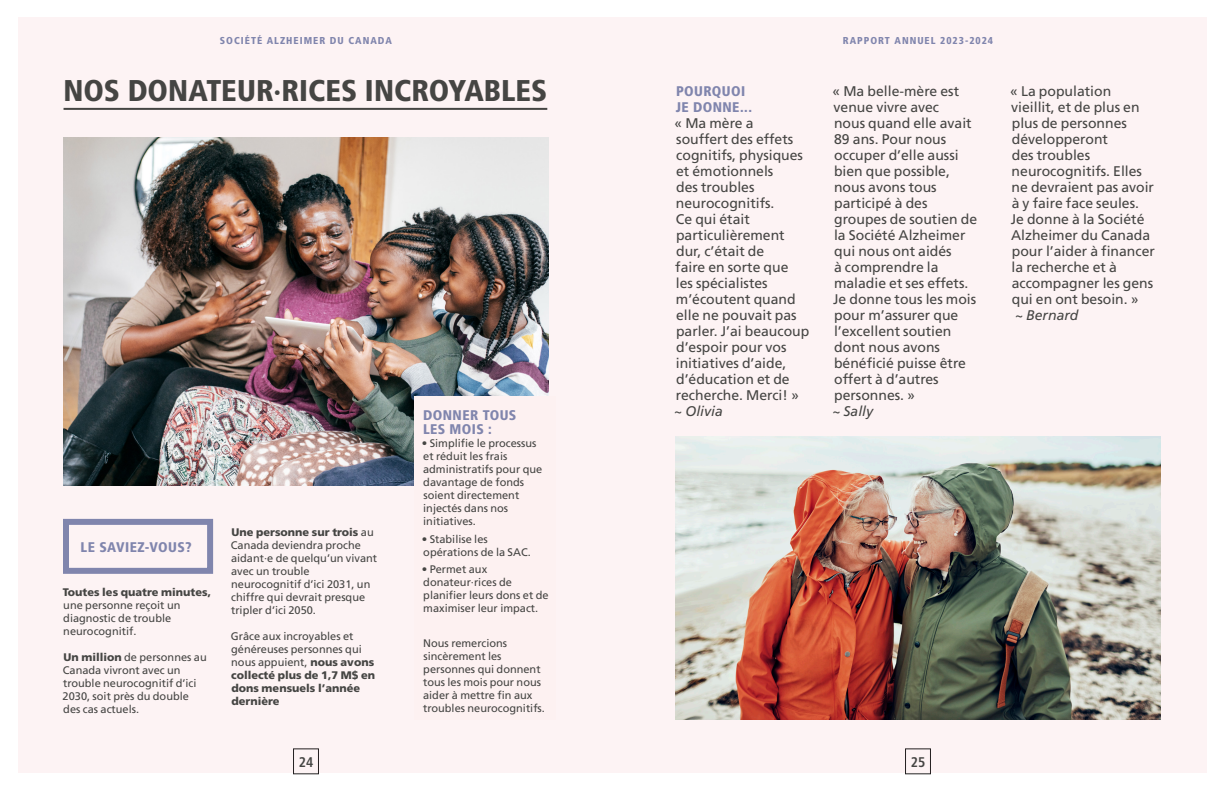
<style>
.page{position:relative;width:1224px;height:792px;background:#fff}
.page>*{position:absolute;margin:0;border:0;box-sizing:border-box;transform-origin:0 0}
.main_headline{font:30px "Frutiger LT 77 Blk Cn";color:#454543}
.body_justified_tighter{font:14px/16px "Frutiger LT 55 Rm";color:#454543}
.main_headline-2{font:14px/16px "Frutiger LT 77 Blk Cn";letter-spacing:.025em;color:#8085ad}
.t1{font:14px "Frutiger LT 67 Bd Cn";color:#454543}
.body_flush_left_tighter{font:11px/13px "Frutiger LT 55 Rm";color:#454543}
.body_flush_left_tighter-2{font:11px/13px "Frutiger LT 75 Blk";color:#454543}
.t2{font:10px "Frutiger LT 77 Blk Cn";letter-spacing:.1em;color:#8085ad}
.s1{font-family:"Frutiger LT 56 It"}
.s2{font-family:"Frutiger LT 55 Rm"}
.s3{font-family:"Frutiger LT 75 Blk"}
</style>
<div class="page">
<div style="left:18px;top:17px;width:594px;height:756px;background:#fdf3f4"></div>
<div style="left:612px;top:17px;width:595px;height:756px;background:#fdf3f4"></div>
<img style="left:63px;top:138px;width:486px;height:348px">
<div style="left:293px;top:749px;width:26px;height:25px;border:1px solid #231f20"></div>
<div style="left:905px;top:749px;width:26px;height:25px;border:1px solid #231f20"></div>
<hr style="left:64px;top:108px;width:483px;height:2px;background:#454543">
<div style="left:63px;top:519px;width:150px;height:55px;border:6px solid #8085ad"></div>
<div style="left:414px;top:396px;width:142px;height:324px;background:#fdf1f1"></div>
<img style="left:675px;top:436px;width:486px;height:284px">
<p class="t2" style="left:220px;top:35px;width:174px">SOCIÉTÉ ALZHEIMER DU CANADA</p>
<p class="t2" style="left:843px;top:35px;width:152px">RAPPORT ANNUEL 2023-2024</p>
<p class="main_headline" style="left:64px;top:72px;width:485px">NOS DONATEUR·RICES INCROYABLES</p>
<p class="body_justified_tighter" style="left:1010px;top:83px;width:146px">« La population vieillit, et de plus en plus de personnes développeront<br>des troubles neurocognitifs. Elles ne devraient pas avoir à y faire face seules.<br>Je donne à la Société<br>Alzheimer du Canada pour l’aider à financer la recherche et à accompagner les gens qui en ont besoin. »<br><span class="s1">~ Bernard</span></p>
<p class="body_justified_tighter" style="left:832px;top:83px;width:147px">« Ma belle-mère est venue vivre avec<br>nous quand elle avait<br>89 ans. Pour nous occuper d’elle aussi bien que possible, nous avons tous participé à des groupes de soutien de la Société Alzheimer qui nous ont aidés<br>à comprendre la maladie et ses effets.<br>Je donne tous les mois pour m’assurer que l’excellent soutien dont nous avons bénéficié puisse être offert à d’autres personnes. »<br><span class="s1">~ Sally</span></p>
<p class="main_headline-2" style="left:676px;top:83px;width:78px">POURQUOI<br>JE DONNE...</p>
<p class="body_justified_tighter" style="left:674px;top:115px;width:137px">« Ma mère a<br>souffert des effets cognitifs, physiques et émotionnels<br>des troubles neurocognitifs.<br>Ce qui était particulièrement dur, c’était de<br>faire en sorte que<br>les spécialistes m’écoutent quand elle ne pouvait pas parler. J’ai beaucoup d’espoir pour vos initiatives d’aide, d’éducation et de recherche. Merci! »<br><span class="s1">~ Olivia</span></p>
<p class="main_headline-2" style="left:423px;top:408px;width:95px;line-height:14px">DONNER TOUS<br>LES MOIS :</p>
<p class="body_flush_left_tighter" style="left:422px;top:437px;width:122px">• Simplifie le processus et réduit les frais administratifs pour que davantage de fonds soient directement injectés dans nos initiatives.</p>
<p class="body_flush_left_tighter" style="left:422px;top:533px;width:111px">• Stabilise les opérations de la SAC.</p>
<p class="body_flush_left_tighter" style="left:422px;top:563px;width:128px">• Permet aux donateur·rices de planifier leurs dons et de maximiser leur impact.</p>
<p class="body_flush_left_tighter" style="left:423px;top:637px;width:123px">Nous remercions sincèrement les personnes qui donnent tous les mois pour nous aider à mettre fin aux troubles neurocognitifs.</p>
<p class="body_flush_left_tighter-2" style="left:231px;top:525px;width:144px">Une personne sur trois <span class="s2">au</span></p>
<p class="body_flush_left_tighter" style="left:231px;top:539px;width:131px">Canada deviendra proche</p>
<p class="body_flush_left_tighter" style="left:231px;top:552px;width:148px">aidant·e de quelqu’un vivant</p>
<p class="body_flush_left_tighter" style="left:231px;top:565px;width:141px">avec un trouble neurocognitif d’ici 2031, un chiffre qui devrait presque tripler d’ici 2050.</p>
<p class="body_flush_left_tighter" style="left:231px;top:630px;width:124px">Grâce aux incroyables et</p>
<p class="body_flush_left_tighter" style="left:231px;top:643px;width:132px">généreuses personnes qui</p>
<p class="body_flush_left_tighter-2" style="left:231px;top:655px;width:146px"><span class="s2">nous appuient,</span> nous avons collecté plus de 1,7 M$ en dons mensuels l’année dernière</p>
<p class="main_headline-2" style="left:81px;top:539px;width:112px">LE SAVIEZ-VOUS?</p>
<p class="body_flush_left_tighter-2" style="left:63px;top:586px;width:150px">Toutes les quatre minutes, <span class="s2">une personne reçoit un</span></p>
<p class="body_flush_left_tighter" style="left:63px;top:612px;width:109px">diagnostic de trouble</p>
<p class="body_flush_left_tighter" style="left:63px;top:625px;width:75px">neurocognitif.</p>
<p class="body_flush_left_tighter" style="left:63px;top:651px;width:145px"><span class="s3">Un million</span> de personnes au</p>
<p class="body_flush_left_tighter" style="left:63px;top:664px;width:119px">Canada vivront avec un</p>
<p class="body_flush_left_tighter" style="left:63px;top:677px;width:135px">trouble neurocognitif d’ici</p>
<p class="body_flush_left_tighter" style="left:63px;top:690px;width:128px">2030, soit près du double</p>
<p class="body_flush_left_tighter" style="left:63px;top:703px;width:77px">des cas actuels.</p>
<p class="t1" style="left:299px;top:753px;width:16px">24</p>
<p class="t1" style="left:911px;top:753px;width:16px">25</p>
</div>
